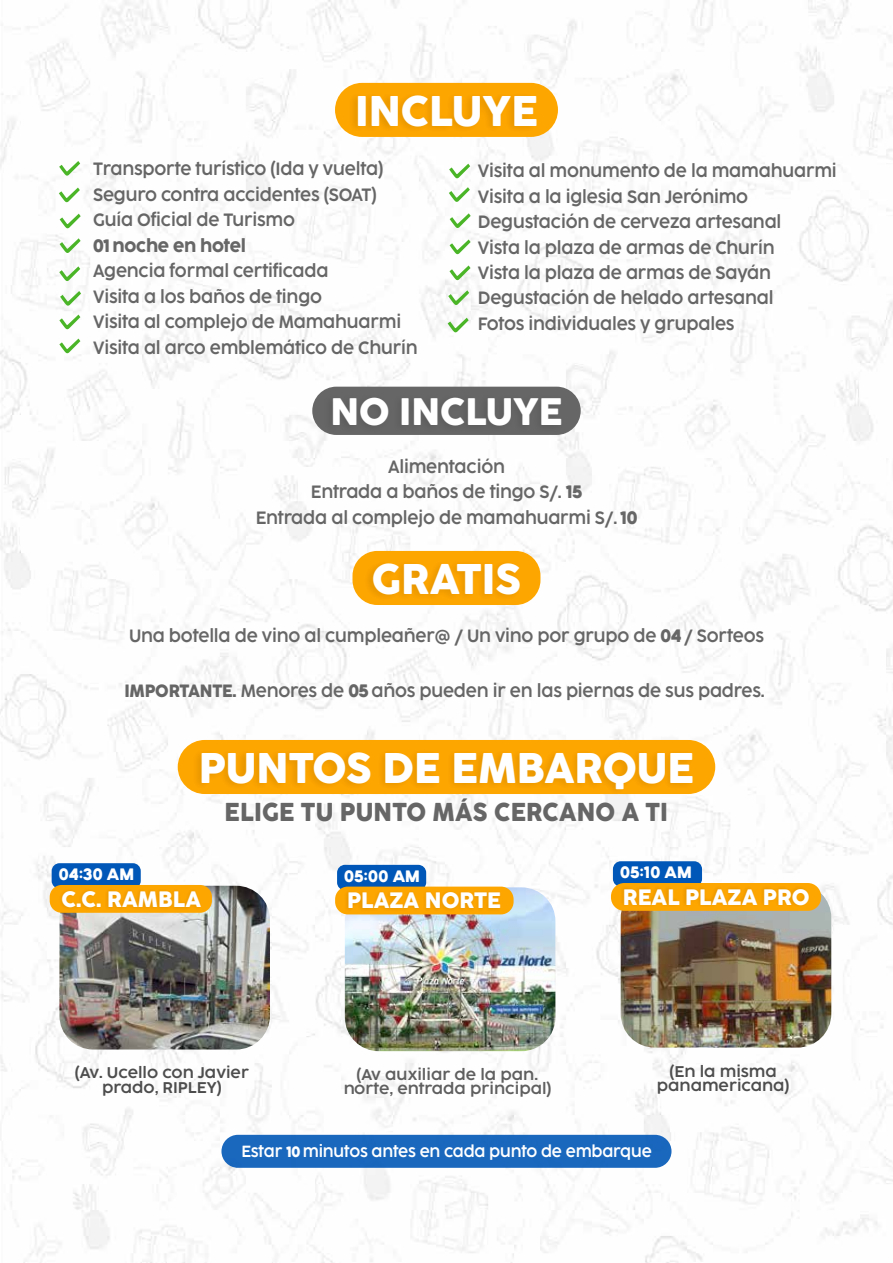
<style>
.page{position:relative;width:893px;height:1263px;background:#fff}
.page>*{position:absolute;margin:0;border:0;box-sizing:border-box;transform-origin:0 0}
.t1{font:39.75px "Cocogoose Pro Trial";color:#fff}
.t2{font:35.55px "Cocogoose Pro Trial";color:#fff}
.t3{font:24px "Cocogoose Pro Trial";letter-spacing:.01em;color:#666;scale:.96 1}
.t4{font:20.7px "Cocogoose Pro Trial";color:#fff}
.t5{font:300 16.5px/25.5px "Cocogoose Pro Trial";letter-spacing:-.015em;color:#666;scale:.96 1}
.t6{font:16.5px "Ginerin";letter-spacing:.03em;color:#fff;scale:.96 1}
.t7{font:300 15px "Cocogoose Pro Trial";letter-spacing:-.015em;color:#fff;scale:.96 1}
.t8{font:300 14.4px/14.1px "Cocogoose Pro Trial";color:#4d4d4d;text-align:center}
.s1{font-family:"Ginerin";font-weight:400;font-size:18px}
.s2{font-weight:400}
.s3{font-family:"Ginerin";font-weight:400}
</style>
<div class="page">
<img style="left:0;top:1px;width:893px;height:1261px">
<svg style="left:449px;top:165px;width:21px;height:13px"></svg>
<svg style="left:449px;top:187px;width:21px;height:15px"></svg>
<svg style="left:450px;top:213px;width:21px;height:15px"></svg>
<svg style="left:450px;top:239px;width:21px;height:15px"></svg>
<svg style="left:59px;top:161px;width:21px;height:15px"></svg>
<svg style="left:59px;top:188px;width:21px;height:14px"></svg>
<svg style="left:60px;top:214px;width:21px;height:14px"></svg>
<svg style="left:60px;top:238px;width:21px;height:15px"></svg>
<svg style="left:59px;top:266px;width:21px;height:15px"></svg>
<svg style="left:60px;top:291px;width:21px;height:15px"></svg>
<svg style="left:59px;top:315px;width:21px;height:14px"></svg>
<svg style="left:59px;top:339px;width:21px;height:14px"></svg>
<svg style="left:449px;top:265px;width:21px;height:15px"></svg>
<svg style="left:448px;top:290px;width:21px;height:15px"></svg>
<svg style="left:448px;top:318px;width:21px;height:14px"></svg>
<div style="left:335px;top:83px;width:223px;height:54px;background:#fea600;border-radius:27px"></div>
<img style="left:341px;top:83px;width:204px;height:82px">
<div style="left:178px;top:740px;width:537px;height:54px;background:#fea600;border-radius:27px"></div>
<img style="left:185px;top:740px;width:517px;height:82px">
<div style="left:352px;top:551px;width:188px;height:54px;background:#fea600;border-radius:25px"></div>
<img style="left:359px;top:551px;width:169px;height:82px">
<div style="left:312px;top:387px;width:269px;height:48px;background:#666;border-radius:24px"></div>
<img style="left:318px;top:387px;width:252px;height:73px">
<div style="left:221px;top:1135px;width:450px;height:33px;background:#1968be;border-radius:16px"></div>
<div style="left:337px;top:865px;width:89px;height:25px;background:#0057b7;border-radius:8px"></div>
<img style="left:345px;top:887px;width:210px;height:164px">
<div style="left:335px;top:886px;width:179px;height:28px;background:#fea600;border-radius:13px"></div>
<img style="left:339px;top:885px;width:167px;height:44px">
<div style="left:52px;top:863px;width:89px;height:26px;background:#0057b7;border-radius:8px"></div>
<img style="left:59px;top:886px;width:211px;height:163px">
<div style="left:50px;top:885px;width:162px;height:28px;background:#fea600;border-radius:12px"></div>
<img style="left:54px;top:884px;width:152px;height:43px">
<div style="left:613px;top:861px;width:89px;height:26px;background:#0057b7;border-radius:8px"></div>
<img style="left:621px;top:884px;width:210px;height:163px">
<div style="left:611px;top:883px;width:210px;height:28px;background:#fea600;border-radius:13px"></div>
<img style="left:615px;top:882px;width:198px;height:44px">
<h1 class="t1" style="left:355px;top:89px;width:184px">INCLUYE</h1>
<p class="t5" style="left:93px;top:157px;width:340px">Transporte turístico (Ida y vuelta)<br>Seguro contra accidentes (SOAT)<br>Guía Oficial de Turismo<br><span class="s1">01</span> <span class="s2">noche en hotel<br></span>Agencia formal certificada<br>Visita a los baños de tingo<br>Visita al complejo de Mamahuarmi<br>Visita al arco emblemático de Churín</p>
<p class="t5" style="left:478px;top:159px;width:375px">Visita al monumento de la mamahuarmi<br>Visita a la iglesia San Jerónimo<br>Degustación de cerveza artesanal<br>Vista la plaza de armas de Churín<br>Vista la plaza de armas de Sayán<br>Degustación de helado artesanal<br>Fotos individuales y grupales</p>
<h2 class="t2" style="left:330px;top:392px;width:234px">NO INCLUYE</h2>
<p class="t5" style="left:256px;top:454px;width:399px;text-align:center">Alimentación<br>Entrada a baños de tingo S/. <span class="s1">15<br></span>Entrada al complejo de mamahuarmi S/. <span class="s1">10</span></p>
<h1 class="t1" style="left:372px;top:557px;width:151px">GRATIS</h1>
<p class="t5" style="left:129px;top:624px;width:663px">Una botella de vino al cumpleañer@ / Un vino por grupo de <span class="s1">04</span> / Sorteos</p>
<p class="t5" style="left:124px;top:678px;width:669px"><span class="s2">IMPORTANTE.</span> Menores de <span class="s1">05</span> años pueden ir en las piernas de sus padres.</p>
<h1 class="t1" style="left:199px;top:746px;width:497px">PUNTOS DE EMBARQUE</h1>
<p class="t6" style="left:59px;top:864px;width:80px">04:30 AM</p>
<p class="t4" style="left:62px;top:887px;width:141px">C.C. RAMBLA</p>
<h3 class="t3" style="left:225px;top:799px;width:463px">ELIGE TU PUNTO MÁS CERCANO A TI</h3>
<p class="t6" style="left:344px;top:865px;width:80px">05:00 AM</p>
<p class="t4" style="left:347px;top:889px;width:156px">PLAZA NORTE</p>
<p class="t6" style="left:620px;top:862px;width:76px">05:10 AM</p>
<p class="t4" style="left:623px;top:885px;width:188px">REAL PLAZA PRO</p>
<p class="t8" style="left:75px;top:1066px;width:176px">(Av. Ucello con Javier prado, RIPLEY)</p>
<p class="t8" style="left:343px;top:1068px;width:210px">(Av auxiliar de la pan. norte, entrada principal)</p>
<p class="t8" style="left:657px;top:1064px;width:134px">(En la misma panamericana)</p>
<p class="t7" style="left:241px;top:1143px;width:429px">Estar <span class="s3">10</span> minutos antes en cada punto de embarque</p>
</div>
